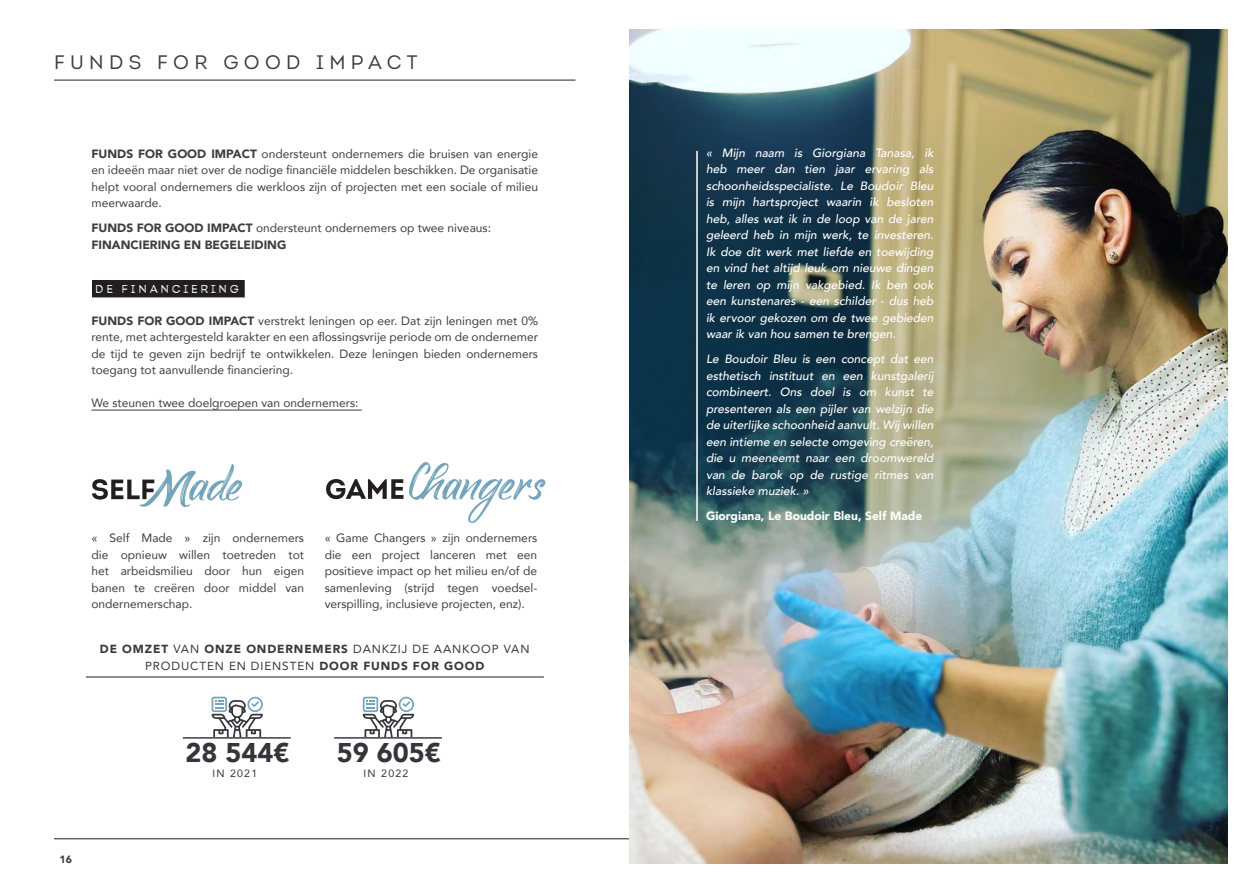
<style>
.page{position:relative;width:1259px;height:893px;background:#fff}
.page>*{position:absolute;margin:0;border:0;box-sizing:border-box;transform-origin:0 0}
.t1{font:900 27px "Avenir";color:#33353b}
.t2{font:19.5px "Intro";letter-spacing:.275em;color:#3d3d40}
.t3{font:12px/16.5px "Avenir";color:#3d3d40;text-align:justify}
.t4{font:italic 500 12px/16.5px "Avenir";color:#fff;text-align:justify}
.t5{font:900 12px "Avenir";color:#fff}
.t6{font:900 12px "Avenir";color:#3d3d40}
.T1{font:11.7px/17.5px "Avenir";letter-spacing:.075em;color:#35383d;text-align:center}
.t7{font:11.1px "Intro";letter-spacing:.275em;color:#fff}
.T3_vert{font:10.5px "Avenir";letter-spacing:.12em;color:#33353b}
.t8{font:900 10.5px "Avenir";color:#3d3d40}
.s1{font-weight:900}
</style>
<div class="page">
<hr style="left:54px;top:80px;width:521px;height:1px;background:#231f20">
<hr style="left:54px;top:838px;width:1151px;height:1px;background:#231f20">
<hr style="left:91px;top:410px;width:271px;height:1px;background:#3d3d40">
<div style="left:92px;top:281px;width:153px;height:17px;background:#231f20;opacity:.75"></div>
<div style="left:92px;top:281px;width:152px;height:16px;background:#231f20"></div>
<div style="left:96px;top:285px;width:143px;height:9px;background:#231f20;opacity:.75"></div>
<svg style="left:92px;top:464px;width:150px;height:43px"></svg>
<svg style="left:326px;top:479px;width:77px;height:20px"></svg>
<svg style="left:409px;top:462px;width:136px;height:61px"></svg>
<img style="left:629px;top:30px;width:598px;height:833px">
<hr style="left:696px;top:151px;width:2px;height:370px;background:#fff">
<svg style="left:211px;top:697px;width:52px;height:40px"></svg>
<hr style="left:183px;top:737px;width:108px;height:2px;background:#3d3d40">
<svg style="left:363px;top:697px;width:51px;height:40px"></svg>
<hr style="left:334px;top:737px;width:108px;height:2px;background:#3d3d40">
<hr style="left:86px;top:677px;width:458px;height:1px;background:#231f20">
<p class="t2" style="left:54px;top:50px;width:365px">FUNDS FOR GOOD IMPACT</p>
<p class="t3" style="left:91px;top:145px;width:448px"><span class="s1">FUNDS FOR GOOD IMPACT</span> ondersteunt ondernemers die bruisen van energie en ideeën maar niet over de nodige financiële middelen beschikken. De organisatie helpt vooral ondernemers die werkloos zijn of projecten met een sociale of milieu meerwaarde.</p>
<p class="t3" style="left:91px;top:219px;width:401px"><span class="s1">FUNDS FOR GOOD IMPACT</span> ondersteunt ondernemers op twee niveaus:</p>
<p class="t6" style="left:91px;top:234px;width:196px">FINANCIERING EN BEGELEIDING</p>
<p class="t7" style="left:95px;top:283px;width:145px">DE FINANCIERING</p>
<p class="t3" style="left:91px;top:312px;width:448px"><span class="s1">FUNDS FOR GOOD IMPACT</span> verstrekt leningen op eer. Dat zijn leningen met 0% rente, met achtergesteld karakter en een aflossingsvrije periode om de ondernemer de tijd te geven zijn bedrijf te ontwikkelen. Deze leningen bieden ondernemers toegang tot aanvullende financiering.</p>
<p class="t3" style="left:91px;top:394px;width:268px">We steunen twee doelgroepen van ondernemers:</p>
<p class="t3" style="left:91px;top:529px;width:214px">« Self Made » zijn ondernemers die opnieuw willen toetreden tot het arbeidsmilieu door hun eigen banen te creëren door middel van ondernemerschap.</p>
<p class="t3" style="left:325px;top:529px;width:214px">« Game Changers » zijn ondernemers die een project lanceren met een positieve impact op het milieu en/of de</p>
<p class="t3" style="left:325px;top:579px;width:214px">samenleving (strijd tegen voedsel&shy;verspilling, inclusieve projecten, enz).</p>
<p class="T1" style="left:100px;top:640px;width:431px"><span class="s1">DE OMZET</span> VAN <span class="s1">ONZE ONDERNEMERS</span> DANKZIJ DE AANKOOP VAN<br>PRODUCTEN EN DIENSTEN <span class="s1">DOOR FUNDS FOR GOOD</span></p>
<p class="t8" style="left:60px;top:850px;width:14px">16</p>
<p class="t1" style="left:186px;top:729px;width:105px">28 544€</p>
<p class="T3_vert" style="left:212px;top:765px;width:46px">IN 2021</p>
<p class="t1" style="left:337px;top:729px;width:105px">59 605€</p>
<p class="T3_vert" style="left:364px;top:765px;width:46px">IN 2022</p>
<p class="t4" style="left:706px;top:144px;width:229px">« Mijn naam is Giorgiana Tanasa, ik heb meer dan tien jaar ervaring als schoonheidsspecialiste. Le Boudoir Bleu is mijn hartsproject waarin ik besloten heb, alles wat ik in de loop van de jaren geleerd heb in mijn werk, te investeren.<br>Ik doe dit werk met liefde en toewijding en vind het altijd leuk om nieuwe dingen te leren op mijn vakgebied. Ik ben ook een kunstenares - een schilder - dus heb ik ervoor gekozen om de twee gebieden waar ik van hou samen te brengen.</p>
<p class="t4" style="left:706px;top:351px;width:229px">Le Boudoir Bleu is een concept dat een esthetisch instituut en een kunstgalerij combineert. Ons doel is om kunst te presenteren als een pijler van welzijn die de uiterlijke schoonheid aanvult. Wij willen een intieme en selecte omgeving creëren, die u meeneemt naar een droomwereld van de barok op de rustige ritmes van klassieke muziek. »</p>
<p class="t5" style="left:706px;top:506px;width:218px">Giorgiana, Le Boudoir Bleu, Self Made</p>
</div>
